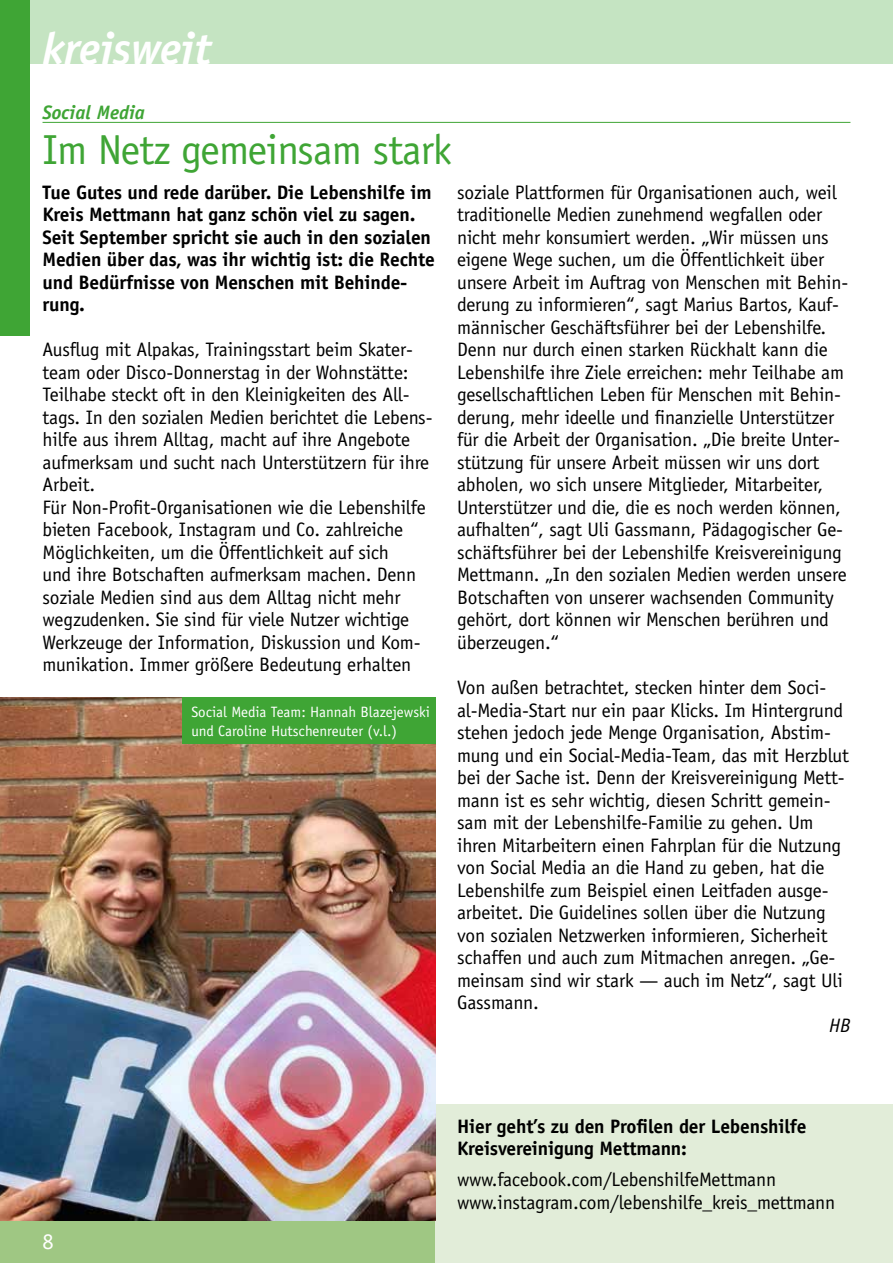
<style>
.page{position:relative;width:893px;height:1263px;background:#fff}
.page>*{position:absolute;margin:0;border:0;box-sizing:border-box;transform-origin:0 0}
.t1{font:italic 700 45px "Officina Sans";color:#fff}
.t2{font:42px "Officina Sans";letter-spacing:-.02em;color:#3fa535}
.t3{font:22.5px "Officina Sans";color:#fff}
.t4{font:19.5px/22.5px "Officina Sans";letter-spacing:-.01em;color:#000}
.t5{font:700 19.5px/22.5px "Officina Sans";letter-spacing:-.01em;color:#000}
.t6{font:italic 700 19.5px "Officina Sans";color:#3fa535}
.t7{font:italic 19.5px "Officina Sans";color:#000}
.t8{font:15px/19.5px "Officina Sans";color:#fff}
</style>
<div class="page">
<div style="left:0;top:0;width:893px;height:64px;background:#c5e4c2"></div>
<div style="left:0;top:0;width:30px;height:336px;background:#3fa535"></div>
<div style="left:0;top:1220px;width:436px;height:43px;background:#9fc783"></div>
<hr style="left:43px;top:122px;width:807px;height:1px;background:#3fa535">
<div style="left:436px;top:1104px;width:457px;height:159px;background:#e2edd9"></div>
<img style="left:0;top:697px;width:436px;height:523px">
<div style="left:183px;top:697px;width:253px;height:47px;background:#3fa535"></div>
<h1 class="t1" style="left:43px;top:22px;width:171px">kreisweit</h1>
<p class="t6" style="left:43px;top:100px;width:104px">Social Media</p>
<h2 class="t2" style="left:43px;top:125px;width:411px">Im Netz gemeinsam stark</h2>
<p class="t5" style="left:43px;top:181px;width:394px">Tue Gutes und rede darüber. Die Lebenshilfe im Kreis Mettmann hat ganz schön viel zu sagen.<br>Seit September spricht sie auch in den sozialen Medien über das, was ihr wichtig ist: die Rechte und Bedürfnisse von Menschen mit Behinde&shy;rung.</p>
<p class="t4" style="left:43px;top:338px;width:391px">Ausflug mit Alpakas, Trainingsstart beim Skater&shy;team oder Disco-Donnerstag in der Wohnstätte:<br>Teilhabe steckt oft in den Kleinigkeiten des All&shy;tags. In den sozialen Medien berichtet die Lebens&shy;hilfe aus ihrem Alltag, macht auf ihre Angebote aufmerksam und sucht nach Unterstützern für ihre Arbeit.<br>Für Non-Profit-Organisationen wie die Lebenshilfe bieten Facebook, Instagram und Co. zahlreiche Möglichkeiten, um die Öffentlichkeit auf sich<br>und ihre Botschaften aufmerksam machen. Denn soziale Medien sind aus dem Alltag nicht mehr wegzudenken. Sie sind für viele Nutzer wichtige Werkzeuge der Information, Diskussion und Kom&shy;munikation. Immer größere Bedeutung erhalten</p>
<p class="t8" style="left:191px;top:702px;width:240px">Social Media Team: Hannah Blazejewski und Caroline Hutschenreuter (v.l.)</p>
<p class="t4" style="left:457px;top:181px;width:393px">soziale Plattformen für Organisationen auch, weil traditionelle Medien zunehmend wegfallen oder nicht mehr konsumiert werden. „Wir müssen uns eigene Wege suchen, um die Öffentlichkeit über unsere Arbeit im Auftrag von Menschen mit Behin&shy;derung zu informieren“, sagt Marius Bartos, Kauf&shy;männischer Geschäftsführer bei der Lebenshilfe.<br>Denn nur durch einen starken Rückhalt kann die Lebenshilfe ihre Ziele erreichen: mehr Teilhabe am gesellschaftlichen Leben für Menschen mit Behin&shy;derung, mehr ideelle und finanzielle Unterstützer für die Arbeit der Organisation. „Die breite Unter&shy;stützung für unsere Arbeit müssen wir uns dort abholen, wo sich unsere Mitglieder, Mitarbeiter, Unterstützer und die, die es noch werden können, aufhalten“, sagt Uli Gassmann, Pädagogischer Ge&shy;schäftsführer bei der Lebenshilfe Kreisvereinigung Mettmann. „In den sozialen Medien werden unsere Botschaften von unserer wachsenden Community gehört, dort können wir Menschen berühren und überzeugen.“</p>
<p class="t4" style="left:457px;top:676px;width:393px">Von außen betrachtet, stecken hinter dem Soci&shy;al-Media-Start nur ein paar Klicks. Im Hintergrund stehen jedoch jede Menge Organisation, Abstim&shy;mung und ein Social-Media-Team, das mit Herzblut bei der Sache ist. Denn der Kreisvereinigung Mett&shy;mann ist es sehr wichtig, diesen Schritt gemein&shy;sam mit der Lebenshilfe-Familie zu gehen. Um ihren Mitarbeitern einen Fahrplan für die Nutzung von Social Media an die Hand zu geben, hat die Lebenshilfe zum Beispiel einen Leitfaden ausge&shy;arbeitet. Die Guidelines sollen über die Nutzung von sozialen Netzwerken informieren, Sicherheit schaffen und auch zum Mitmachen anregen. „Ge&shy;meinsam sind wir stark — auch im Netz“, sagt Uli Gassmann.</p>
<p class="t7" style="left:829px;top:1014px;width:23px">HB</p>
<p class="t3" style="left:43px;top:1228px;width:13px">8</p>
<p class="t5" style="left:457px;top:1114px;width:351px">Hier geht’s zu den Profilen der Lebenshilfe<br>Kreisvereinigung Mettmann:</p>
<p class="t4" style="left:457px;top:1168px;width:380px">www.facebook.com/LebenshilfeMettmann www.instagram.com/lebenshilfe_kreis_mettmann</p>
</div>
